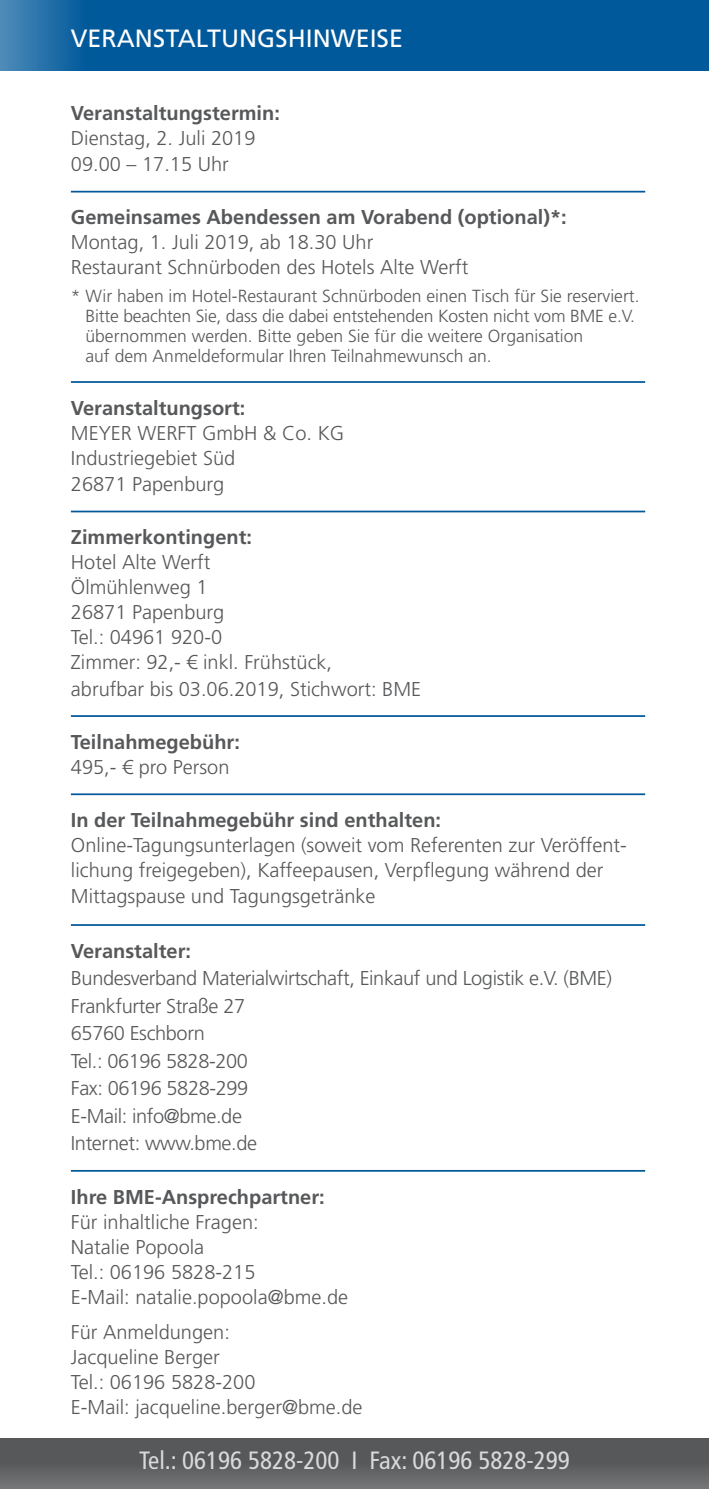
<style>
.page{position:relative;width:709px;height:1489px;background:#fff}
.page>*{position:absolute;margin:0;border:0;box-sizing:border-box;transform-origin:0 0}
.t1{font:condensed 25px "Frutiger LT Std";color:#d9dadc}
.t2{font:25px "Frutiger LT Std";color:#fff}
.t3{font:300 20px/25px "Frutiger LT Std";color:#57585a}
.t4{font:700 20px "Frutiger LT Std";color:#57585a}
.t5{font:300 20px/27.5px "Frutiger LT Std";letter-spacing:-.02em;color:#57585a}
.t6{font:300 17.5px/20px "Frutiger LT Std";color:#57585a}
</style>
<div class="page">
<div style="left:0;top:0;width:709px;height:71px;background:#00599b"></div>
<div style="left:0;top:0;width:86px;height:71px;background:linear-gradient(to right,#4f8cb9,#025a9b)"></div>
<hr style="left:71px;top:191px;width:574px;height:1px;background:#00599b">
<hr style="left:71px;top:381px;width:574px;height:2px;background:#00599b">
<hr style="left:71px;top:510px;width:574px;height:2px;background:#00599b">
<hr style="left:71px;top:715px;width:574px;height:2px;background:#00599b">
<hr style="left:71px;top:793px;width:574px;height:2px;background:#00599b">
<hr style="left:71px;top:924px;width:574px;height:1px;background:#00599b">
<hr style="left:71px;top:1169px;width:574px;height:2px;background:#00599b">
<div style="left:0;top:1438px;width:709px;height:50px;background:#57585a"></div>
<div style="left:0;top:1461px;width:709px;height:27px;background:linear-gradient(to right,#656668,#666668)"></div>
<p class="t2" style="left:71px;top:24px;width:334px">VERANSTALTUNGSHINWEISE</p>
<p class="t4" style="left:71px;top:101px;width:210px">Veranstaltungstermin:</p>
<p class="t3" style="left:71px;top:125px;width:186px;line-height:26.2px">Dienstag, 2. Juli 2019<br>09.00 – 17.15 Uhr</p>
<p class="t4" style="left:71px;top:206px;width:497px">Gemeinsames Abendessen am Vorabend (optional)*:</p>
<p class="t3" style="left:71px;top:230px;width:399px">Montag, 1. Juli 2019, ab 18.30 Uhr<br>Restaurant Schnürboden des Hotels Alte Werft</p>
<p class="t6" style="left:85px;top:286px;width:555px;text-indent:-15px">* Wir haben im Hotel-Restaurant Schnürboden einen Tisch für Sie reserviert.<br>Bitte beachten Sie, dass die dabei entstehenden Kosten nicht vom BME e.V. übernommen werden. Bitte geben Sie für die weitere Organisation<br>auf dem Anmeldeformular Ihren Teilnahmewunsch an.</p>
<p class="t4" style="left:71px;top:396px;width:176px">Veranstaltungsort:</p>
<p class="t3" style="left:71px;top:420px;width:275px">MEYER WERFT GmbH &amp; Co. KG<br>Industriegebiet Süd<br>26871 Papenburg</p>
<p class="t4" style="left:71px;top:525px;width:183px">Zimmerkontingent:</p>
<p class="t3" style="left:71px;top:550px;width:352px">Hotel Alte Werft<br>Ölmühlenweg 1<br>26871 Papenburg<br>Tel.: 04961 920-0<br>Zimmer: 92,- € inkl. Frühstück,<br>abrufbar bis 03.06.2019, Stichwort: BME</p>
<p class="t4" style="left:71px;top:730px;width:170px">Teilnahmegebühr:</p>
<p class="t3" style="left:71px;top:754px;width:160px">495,- € pro Person</p>
<p class="t4" style="left:71px;top:808px;width:372px">In der Teilnahmegebühr sind enthalten:</p>
<p class="t3" style="left:71px;top:832px;width:556px">Online-Tagungsunterlagen (soweit vom Referenten zur Veröffent&shy;lichung freigegeben), Kaffeepausen, Verpflegung während der<br>Mittagspause und Tagungsgetränke</p>
<p class="t4" style="left:71px;top:939px;width:122px">Veranstalter:</p>
<p class="t5" style="left:71px;top:964px;width:542px">Bundesverband Materialwirtschaft, Einkauf und Logistik e.V. (BME)<br>Frankfurter Straße 27<br>65760 Eschborn<br>Tel.: 06196 5828-200<br>Fax: 06196 5828-299<br>E-Mail: info@bme.de<br>Internet: www.bme.de</p>
<p class="t4" style="left:71px;top:1184px;width:255px">Ihre BME-Ansprechpartner:</p>
<p class="t3" style="left:71px;top:1209px;width:279px">Für inhaltliche Fragen:<br>Natalie Popoola<br>Tel.: 06196 5828-215<br>E-Mail: natalie.popoola@bme.de</p>
<p class="t3" style="left:71px;top:1319px;width:293px">Für Anmeldungen:<br>Jacqueline Berger<br>Tel.: 06196 5828-200<br>E-Mail: jacqueline.berger@bme.de</p>
<p class="t1" style="left:139px;top:1445px;width:432px">Tel.: 06196 5828-200 I Fax: 06196 5828-299</p>
</div>
